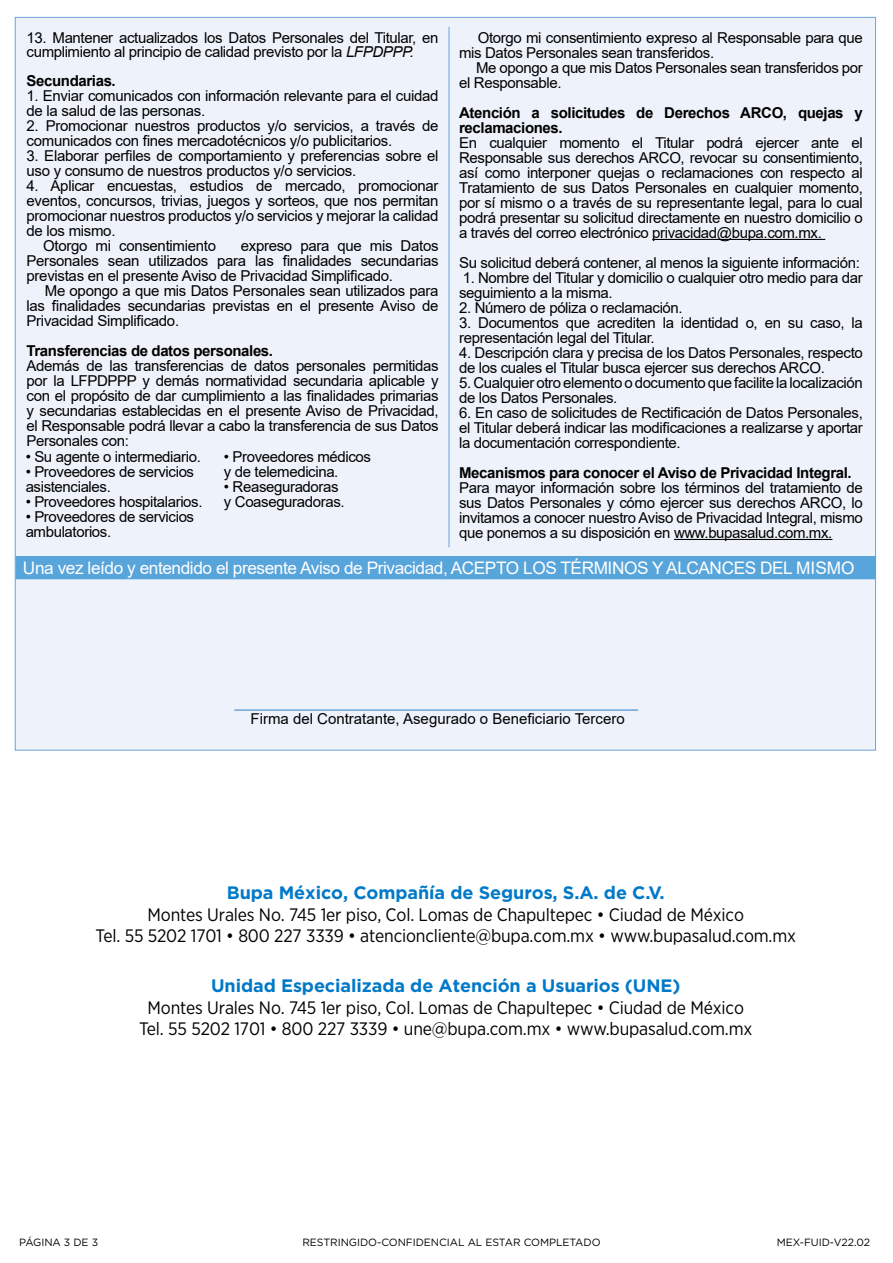
<style>
.page{position:relative;width:893px;height:1263px;background:#fff}
.page>*{position:absolute;margin:0;border:0;box-sizing:border-box;transform-origin:0 0}
.t1{font:18px/21.3px "Gotham Narrow";letter-spacing:-.01em;color:#000;text-align:center}
.t2{font:700 18px "Gotham";letter-spacing:-.005em;color:#0079c8}
.t3{font:17.25px "Arial";letter-spacing:-.025em;color:#fff}
.t4{font:15px/15px "Arial";letter-spacing:-.025em;color:#000}
.t5{font:700 15px/15px "Arial";letter-spacing:-.025em;color:#000}
.t6{font:15px "Arial";color:#000}
.t7{font:10.5px "Gotham";letter-spacing:-.005em;color:#000}
.s1{font-style:italic}
</style>
<div class="page">
<div style="left:15px;top:17px;width:861px;height:733px;background:#eef2fa;border:1px solid #6da3d7"></div>
<hr style="left:234px;top:709px;width:404px;height:2px;background:#6da3d7">
<div style="left:16px;top:556px;width:860px;height:23px;background:#58a5db"></div>
<hr style="left:652px;top:239px;width:173px;height:1px;background:#000">
<hr style="left:674px;top:539px;width:158px;height:1px;background:#000">
<hr style="left:449px;top:27px;width:1px;height:520px;background:#6da3d7">
<p class="t4" style="left:27px;top:30px;width:414px;line-height:14.2px">13. Mantener actualizados los Datos Personales del Titular, en cumplimiento al principio de calidad previsto por la <span class="s1">LFPDPPP.</span></p>
<p class="t5" style="left:27px;top:74px;width:91px">Secundarias.</p>
<p class="t4" style="left:27px;top:88px;width:414px">1. Enviar comunicados con información relevante para el cuidad de la salud de las personas.</p>
<p class="t4" style="left:27px;top:118px;width:414px">2. Promocionar nuestros productos y/o servicios, a través de comunicados con fines mercadotécnicos y/o publicitarios.</p>
<p class="t4" style="left:27px;top:148px;width:414px">3. Elaborar perfiles de comportamiento y preferencias sobre el uso y consumo de nuestros productos y/o servicios.</p>
<p class="t4" style="left:27px;top:178px;width:414px">4. Aplicar encuestas, estudios de mercado, promocionar</p>
<p class="t4" style="left:27px;top:193px;width:414px">eventos, concursos, trivias, juegos y sorteos, que nos permitan</p>
<p class="t4" style="left:27px;top:208px;width:414px">promocionar nuestros productos y/o servicios y mejorar la calidad</p>
<p class="t4" style="left:27px;top:223px;width:90px">de los mismo.</p>
<p class="t4" style="left:43px;top:238px;width:174px">Otorgo mi consentimiento</p>
<p class="t4" style="left:27px;top:238px;width:414px;text-align:justify;text-indent:214px">expreso para que mis Datos Personales sean utilizados para las finalidades secundarias previstas en el presente Aviso de Privacidad Simplificado.</p>
<p class="t4" style="left:27px;top:283px;width:414px;text-align:justify;text-indent:18px">Me opongo a que mis Datos Personales sean utilizados para las finalidades secundarias previstas en el presente Aviso de Privacidad Simplificado.</p>
<p class="t5" style="left:27px;top:343px;width:248px">Transferencias de datos personales.</p>
<p class="t4" style="left:27px;top:358px;width:414px;text-align:justify">Además de las transferencias de datos personales permitidas por la LFPDPPP y demás normatividad secundaria aplicable y con el propósito de dar cumplimiento a las finalidades primarias y secundarias establecidas en el presente Aviso de Privacidad, el Responsable podrá llevar a cabo la transferencia de sus Datos Personales con:</p>
<p class="t4" style="left:26px;top:449px;width:177px">• Su agente o intermediario.</p>
<p class="t4" style="left:26px;top:464px;width:170px">• Proveedores de servicios asistenciales.</p>
<p class="t4" style="left:26px;top:494px;width:178px">• Proveedores hospitalarios.</p>
<p class="t4" style="left:26px;top:509px;width:170px">• Proveedores de servicios ambulatorios.</p>
<p class="t4" style="left:224px;top:449px;width:148px">• Proveedores médicos y de telemedicina.</p>
<p class="t4" style="left:224px;top:479px;width:122px">• Reaseguradoras y Coaseguradoras.</p>
<p class="t4" style="left:459px;top:30px;width:405px;text-indent:19px">Otorgo mi consentimiento expreso al Responsable para que mis Datos Personales sean transferidos.</p>
<p class="t4" style="left:459px;top:60px;width:405px;text-indent:17px">Me opongo a que mis Datos Personales sean transferidos por el Responsable.</p>
<p class="t5" style="left:459px;top:105px;width:405px">Atención a solicitudes de Derechos ARCO, quejas y reclamaciones.</p>
<p class="t4" style="left:459px;top:135px;width:405px;text-align:justify">En cualquier momento el Titular podrá ejercer ante el Responsable sus derechos ARCO, revocar su consentimiento, así como interponer quejas o reclamaciones con respecto al Tratamiento de sus Datos Personales en cualquier momento, por sí mismo o a través de su representante legal, para lo cual podrá presentar su solicitud directamente en nuestro domicilio o a través del correo electrónico privacidad@bupa.com.mx.</p>
<p class="t4" style="left:459px;top:255px;width:402px">Su solicitud deberá contener, al menos la siguiente información:</p>
<p class="t4" style="left:459px;top:270px;width:405px">1. Nombre del Titular y domicilio o cualquier otro medio para dar seguimiento a la misma.</p>
<p class="t4" style="left:459px;top:300px;width:225px">2. Número de póliza o reclamación.</p>
<p class="t4" style="left:459px;top:315px;width:405px">3. Documentos que acrediten la identidad o, en su caso, la representación legal del Titular.</p>
<p class="t4" style="left:459px;top:345px;width:405px">4. Descripción clara y precisa de los Datos Personales, respecto de los cuales el Titular busca ejercer sus derechos ARCO.</p>
<p class="t4" style="left:459px;top:375px;width:405px">5. Cualquier otro elemento o documento que facilite la localización de los Datos Personales.</p>
<p class="t4" style="left:459px;top:405px;width:405px;text-align:justify">6. En caso de solicitudes de Rectificación de Datos Personales, el Titular deberá indicar las modificaciones a realizarse y aportar la documentación correspondiente.</p>
<p class="t5" style="left:459px;top:465px;width:394px">Mecanismos para conocer el Aviso de Privacidad Integral.</p>
<p class="t4" style="left:459px;top:480px;width:405px;text-align:justify">Para mayor información sobre los términos del tratamiento de sus Datos Personales y cómo ejercer sus derechos ARCO, lo invitamos a conocer nuestro Aviso de Privacidad Integral, mismo que ponemos a su disposición en www.bupasalud.com.mx.</p>
<p class="t3" style="left:23px;top:556px;width:833px">Una vez leído y entendido el presente Aviso de Privacidad, ACEPTO LOS TÉRMINOS Y ALCANCES DEL MISMO</p>
<p class="t6" style="left:251px;top:709px;width:376px">Firma del Contratante, Asegurado o Beneficiario Tercero</p>
<p class="t2" style="left:227px;top:881px;width:439px">Bupa México, Compañía de Seguros, S.A. de C.V.</p>
<p class="t1" style="left:95px;top:904px;width:702px">Montes Urales No. 745 1er piso, Col. Lomas de Chapultepec • Ciudad de México<br>Tel. 55 5202 1701 • 800 227 3339 • atencioncliente@bupa.com.mx • www.bupasalud.com.mx</p>
<p class="t2" style="left:211px;top:974px;width:471px">Unidad Especializada de Atención a Usuarios (UNE)</p>
<p class="t1" style="left:139px;top:997px;width:615px">Montes Urales No. 745 1er piso, Col. Lomas de Chapultepec • Ciudad de México<br>Tel. 55 5202 1701 • 800 227 3339 • une@bupa.com.mx • www.bupasalud.com.mx</p>
<p class="t7" style="left:19px;top:1236px;width:80px">PÁGINA 3 DE 3</p>
<p class="t7" style="left:777px;top:1236px;width:95px">MEX-FUID-V22.02</p>
<p class="t7" style="left:302px;top:1235px;width:300px">RESTRINGIDO-CONFIDENCIAL AL ESTAR COMPLETADO</p>
</div>
